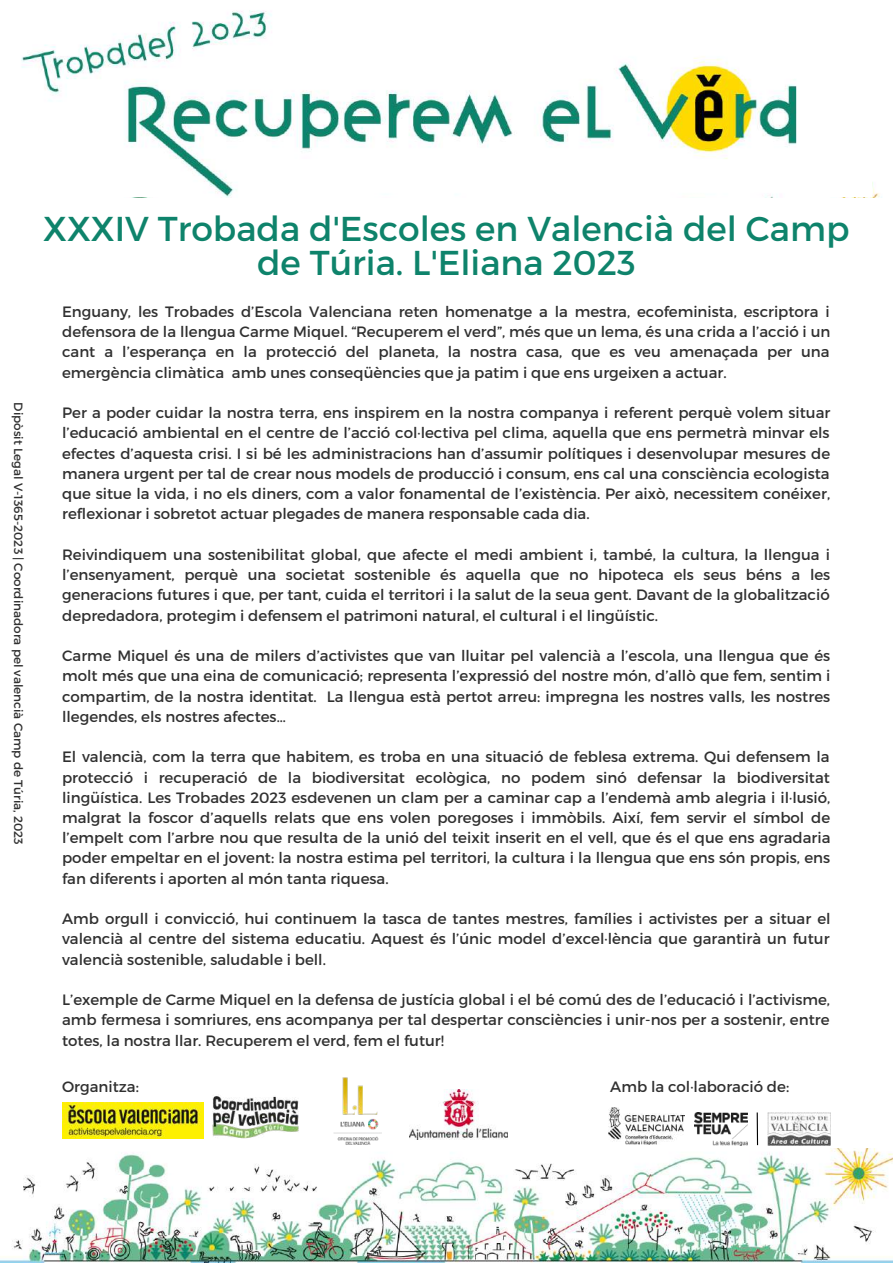
<style>
.page{position:relative;width:893px;height:1264px;background:#fff}
.page>*{position:absolute;margin:0;border:0;box-sizing:border-box;transform-origin:0 0}
.t1{font:34.5px/33.8px "Montserrat";color:#0e836b;text-align:center}
.t2{font:15px/20.2px "Montserrat";color:#303030;text-align:justify}
.t3{font:12px "Montserrat";color:#303030}
</style>
<div class="page">
<img style="left:212px;top:1096px;width:87px;height:43px">
<img style="left:62px;top:1102px;width:142px;height:36px">
<img style="left:608px;top:1107px;width:76px;height:37px">
<img style="left:694px;top:1112px;width:53px;height:33px">
<img style="left:767px;top:1112px;width:63px;height:33px">
<hr style="left:756px;top:1112px;width:2px;height:33px;background:#000">
<img style="left:409px;top:1089px;width:98px;height:50px">
<img style="left:334px;top:1077px;width:48px;height:68px">
<img style="left:0;top:1148px;width:892px;height:114px">
<div style="left:168px;top:1147px;width:71px;height:25px;background:#fff"></div>
<img style="left:21px;top:10px;width:859px;height:187px">
<div style="left:98px;top:159px;width:70px;height:38px;background:#fff"></div>
<div style="left:800px;top:159px;width:71px;height:38px;background:#fff"></div>
<p class="t3" style="left:26px;top:402px;width:443px;rotate:90deg">Dipòsit Legal V-1365-2023 | Coordinadora pel valencià Camp de Túria, 2023</p>
<h1 class="t1" style="left:43px;top:210px;width:807px">XXXIV Trobada d'Escoles en Valencià del Camp de Túria. L'Eliana 2023</h1>
<p class="t2" style="left:62px;top:301px;width:769px">Enguany, les Trobades d’Escola Valenciana reten homenatge a la mestra, ecofeminista, escriptora i defensora de la llengua Carme Miquel. “Recuperem el verd”, més que un lema, és una crida a l’acció i un cant a l’esperança en la protecció del planeta, la nostra casa, que es veu amenaçada per una emergència climàtica amb unes conseqüències que ja patim i que ens urgeixen a actuar.</p>
<p class="t2" style="left:62px;top:402px;width:769px">Per a poder cuidar la nostra terra, ens inspirem en la nostra companya i referent perquè volem situar l’educació ambiental en el centre de l’acció col·lectiva pel clima, aquella que ens permetrà minvar els efectes d’aquesta crisi. I si bé les administracions han d’assumir polítiques i desenvolupar mesures de manera urgent per tal de crear nous models de producció i consum, ens cal una consciència ecologista que situe la vida, i no els diners, com a valor fonamental de l’existència. Per això, necessitem conéixer, reflexionar i sobretot actuar plegades de manera responsable cada dia.</p>
<p class="t2" style="left:62px;top:543px;width:769px">Reivindiquem una sostenibilitat global, que afecte el medi ambient i, també, la cultura, la llengua i l’ensenyament, perquè una societat sostenible és aquella que no hipoteca els seus béns a les generacions futures i que, per tant, cuida el territori i la salut de la seua gent. Davant de la globalització depredadora, protegim i defensem el patrimoni natural, el cultural i el lingüístic.</p>
<p class="t2" style="left:62px;top:645px;width:769px">Carme Miquel és una de milers d’activistes que van lluitar pel valencià a l’escola, una llengua que és molt més que una eina de comunicació; representa l’expressió del nostre món, d’allò que fem, sentim i compartim, de la nostra identitat. La llengua està pertot arreu: impregna les nostres valls, les nostres llegendes, els nostres afectes…</p>
<p class="t2" style="left:62px;top:746px;width:769px">El valencià, com la terra que habitem, es troba en una situació de feblesa extrema. Qui defensem la protecció i recuperació de la biodiversitat ecològica, no podem sinó defensar la biodiversitat lingüística. Les Trobades 2023 esdevenen un clam per a caminar cap a l’endemà amb alegria i il·lusió, malgrat la foscor d’aquells relats que ens volen poregoses i immòbils. Així, fem servir el símbol de l’empelt com l’arbre nou que resulta de la unió del teixit inserit en el vell, que és el que ens agradaria poder empeltar en el jovent: la nostra estima pel territori, la cultura i la llengua que ens són propis, ens fan diferents i aporten al món tanta riquesa.</p>
<p class="t2" style="left:62px;top:908px;width:769px">Amb orgull i convicció, hui continuem la tasca de tantes mestres, famílies i activistes per a situar el valencià al centre del sistema educatiu. Aquest és l’únic model d’excel·lència que garantirà un futur valencià sostenible, saludable i bell.</p>
<p class="t2" style="left:62px;top:988px;width:769px">L’exemple de Carme Miquel en la defensa de justícia global i el bé comú des de l’educació i l’activisme, amb fermesa i somriures, ens acompanya per tal despertar consciències i unir-nos per a sostenir, entre totes, la nostra llar. Recuperem el verd, fem el futur!</p>
<p class="t2" style="left:62px;top:1075px;width:78px">Organitza:</p>
<p class="t2" style="left:610px;top:1075px;width:180px">Amb la col·laboració de:</p>
</div>
